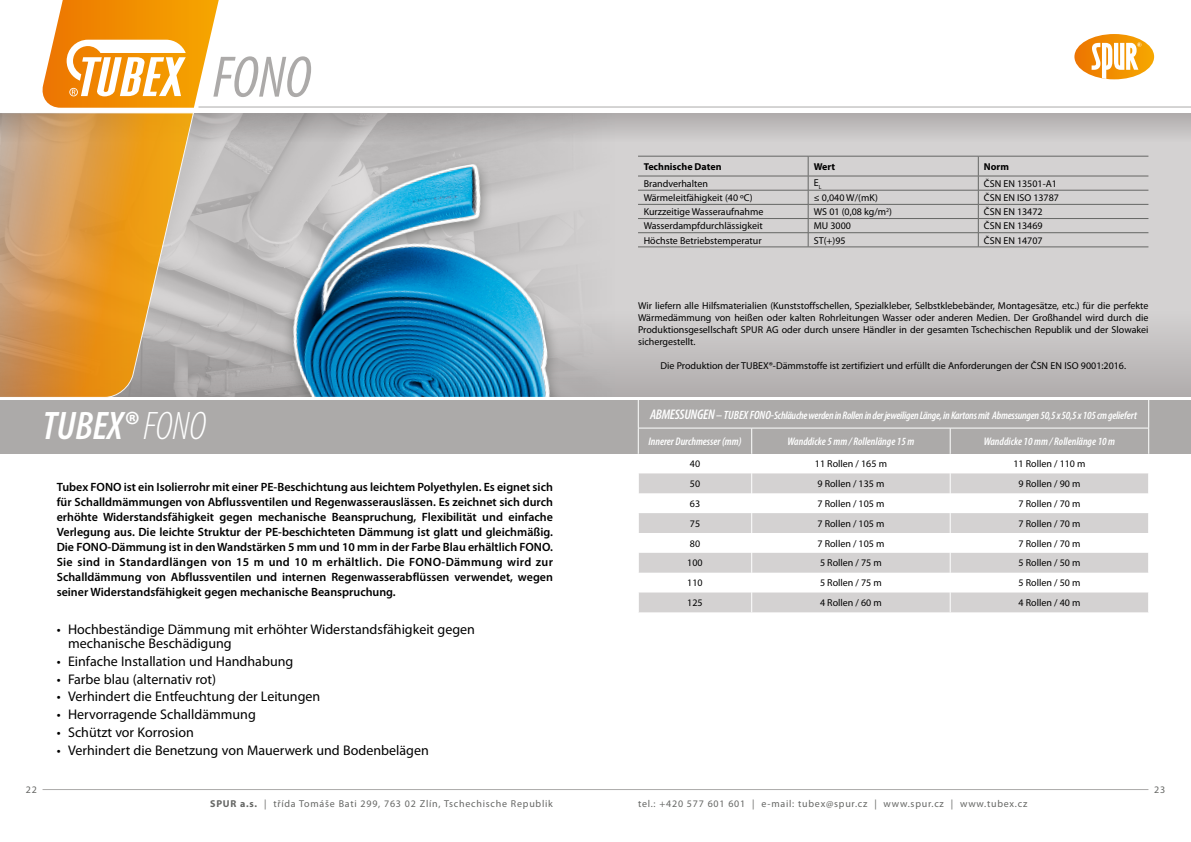
<style>
.page{position:relative;width:1191px;height:842px;background:#fff}
.page>*{position:absolute;margin:0;border:0;box-sizing:border-box;transform-origin:0 0}
.t1{font:italic condensed 59px "Myriad Pro";color:#acaaa9}
.t2{font:italic 600 condensed 40px "Myriad Pro";color:#fff}
.t3{font:14px/14px "Myriad Pro";color:#000}
.t4{font:600 12px/15px "Myriad Pro";color:#000;text-align:justify}
.t5{font:italic 600 condensed 11px "Myriad Pro";letter-spacing:-.015em;color:#fff}
.t6{font:10px/12px "Myriad Pro";color:#000;text-align:justify}
.t7{font:10px "Myriad Pro";letter-spacing:.075em;color:#656664}
.t8{font:700 10px "Myriad Pro";color:#000}
.s1{font-weight:300}
.s2{font-size:14px}
.s3{font-size:12px}
.s4{font-weight:700}
</style>
<div class="page">
<hr style="left:43px;top:789px;width:1105px;height:1px;background:#acaaa9">
<div style="left:0;top:113px;width:1191px;height:284px;background:#d4d2d2"></div>
<img style="left:195px;top:142px;width:60px;height:170px">
<div style="left:0;top:400px;width:1191px;height:54px;background:#acaaa9"></div>
<svg style="left:195px;top:312px;width:996px;height:85px"></svg>
<svg style="left:195px;top:113px;width:996px;height:29px;fill:#bfbcbc"></svg>
<hr style="left:198px;top:107px;width:993px;height:1px;background:#acaaa9">
<svg style="left:0;top:113px;width:195px;height:285px"></svg>
<svg style="left:1074px;top:34px;width:80px;height:45px"></svg>
<svg style="left:42px;top:0;width:177px;height:108px"></svg>
<img style="left:255px;top:106px;width:319px;height:291px">
<hr style="left:638px;top:156px;width:170px;height:1px;background:#656664">
<hr style="left:808px;top:156px;width:170px;height:1px;background:#656664">
<hr style="left:978px;top:156px;width:170px;height:1px;background:#656664">
<hr style="left:638px;top:176px;width:170px;height:1px;background:#656664">
<hr style="left:808px;top:176px;width:170px;height:1px;background:#656664">
<hr style="left:978px;top:176px;width:170px;height:1px;background:#656664">
<hr style="left:638px;top:190px;width:170px;height:1px;background:#656664">
<hr style="left:808px;top:190px;width:170px;height:1px;background:#656664">
<hr style="left:978px;top:190px;width:170px;height:1px;background:#656664">
<hr style="left:638px;top:204px;width:170px;height:1px;background:#656664">
<hr style="left:808px;top:204px;width:170px;height:1px;background:#656664">
<hr style="left:978px;top:204px;width:170px;height:1px;background:#656664">
<hr style="left:638px;top:218px;width:170px;height:1px;background:#656664">
<hr style="left:808px;top:218px;width:170px;height:1px;background:#656664">
<hr style="left:978px;top:218px;width:170px;height:1px;background:#656664">
<hr style="left:638px;top:232px;width:170px;height:1px;background:#656664">
<hr style="left:808px;top:232px;width:170px;height:1px;background:#656664">
<svg style="left:808px;top:156px;width:1px;height:91px"></svg>
<hr style="left:978px;top:232px;width:170px;height:1px;background:#656664">
<svg style="left:978px;top:156px;width:1px;height:91px"></svg>
<hr style="left:638px;top:247px;width:170px;height:1px;background:#656664">
<hr style="left:808px;top:247px;width:170px;height:1px;background:#656664">
<hr style="left:978px;top:247px;width:170px;height:1px;background:#656664">
<svg style="left:639px;top:473px;width:509px;height:139px;fill:#d4d2d2"></svg>
<hr style="left:638px;top:428px;width:113px;height:1px;background:#fff">
<hr style="left:751px;top:428px;width:199px;height:1px;background:#fff">
<hr style="left:950px;top:428px;width:199px;height:1px;background:#fff">
<svg style="left:638px;top:400px;width:1px;height:54px"></svg>
<svg style="left:751px;top:428px;width:1px;height:184px"></svg>
<svg style="left:950px;top:428px;width:1px;height:184px"></svg>
<svg style="left:1148px;top:400px;width:1px;height:54px"></svg>
<h1 class="t1" style="left:213px;top:42px;width:100px">FONO</h1>
<h2 class="t2" style="left:43px;top:401px;width:165px">TUBEX®<span class="s1">FONO</span></h2>
<p class="t4" style="left:57px;top:480px;width:498px">Tubex FONO ist ein Isolierrohr mit einer PE-Beschichtung aus leichtem Polyethylen. Es eignet sich für Schalldmämmungen von Abflussventilen und Regenwasserauslässen. Es zeichnet sich durch erhöhte Widerstandsfähigkeit gegen mechanische Beanspruchung, Flexibilität und einfache Verlegung aus. Die leichte Struktur der PE-beschichteten Dämmung ist glatt und gleichmäßig.<br>Die FONO-Dämmung ist in den Wandstärken 5 mm und 10 mm in der Farbe Blau erhältlich FONO.<br>Sie sind in Standardlängen von 15 m und 10 m erhältlich. Die FONO-Dämmung wird zur Schalldämmung von Abflussventilen und internen Regenwasserabflüssen verwendet, wegen seiner Widerstandsfähigkeit gegen mechanische Beanspruchung.</p>
<h3 class="t3" style="left:68px;top:622px;width:408px;text-indent:-11px">• Hochbeständige Dämmung mit erhöhter Widerstandsfähigkeit gegen mechanische Beschädigung</h3>
<h3 class="t3" style="left:57px;top:654px;width:238px">• Einfache Installation und Handhabung</h3>
<h3 class="t3" style="left:57px;top:672px;width:161px">• Farbe blau (alternativ rot)</h3>
<h3 class="t3" style="left:57px;top:689px;width:265px">• Verhindert die Entfeuchtung der Leitungen</h3>
<h3 class="t3" style="left:57px;top:707px;width:201px">• Hervorragende Schalldämmung</h3>
<h3 class="t3" style="left:57px;top:725px;width:139px">• Schützt vor Korrosion</h3>
<h3 class="t3" style="left:57px;top:742px;width:373px">• Verhindert die Benetzung von Mauerwerk und Bodenbelägen</h3>
<p class="t8" style="left:643px;top:160px;width:79px">Technische Daten</p>
<p class="t8" style="left:814px;top:160px;width:23px">Wert</p>
<p class="t8" style="left:984px;top:160px;width:27px">Norm</p>
<p class="t6" style="left:643px;top:177px;width:66px">Brandverhalten</p>
<p class="t6" style="left:814px;top:176px;width:9px">E<sub>L</sub></p>
<p class="t6" style="left:984px;top:177px;width:74px">ČSN EN 13501-A1</p>
<p class="t6" style="left:643px;top:191px;width:110px">Wärmeleitfähigkeit (40 ºC)</p>
<p class="t6" style="left:814px;top:191px;width:65px">≤ 0,040 W/(mK)</p>
<p class="t6" style="left:984px;top:191px;width:77px">ČSN EN ISO 13787</p>
<p class="t6" style="left:643px;top:206px;width:121px">Kurzzeitige Wasseraufnahme</p>
<p class="t6" style="left:814px;top:206px;width:80px">WS 01 (0,08 kg/m<sup>2</sup>)</p>
<p class="t6" style="left:984px;top:206px;width:60px">ČSN EN 13472</p>
<p class="t6" style="left:643px;top:220px;width:121px">Wasserdampfdurchlässigkeit</p>
<p class="t6" style="left:814px;top:220px;width:39px">MU 3000</p>
<p class="t6" style="left:984px;top:220px;width:60px">ČSN EN 13469</p>
<p class="t6" style="left:643px;top:234px;width:119px">Höchste Betriebstemperatur</p>
<p class="t6" style="left:814px;top:234px;width:33px">ST(+)95</p>
<p class="t6" style="left:984px;top:234px;width:60px">ČSN EN 14707</p>
<p class="t6" style="left:638px;top:299px;width:512px">Wir liefern alle Hilfsmaterialien (Kunststoffschellen, Spezialkleber, Selbstklebebänder, Montagesätze, etc.) für die perfekte Wärmedämmung von heißen oder kalten Rohrleitungen Wasser oder anderen Medien. Der Großhandel wird durch die Produktionsgesellschaft SPUR AG oder durch unsere Händler in der gesamten Tschechischen Republik und der Slowakei sichergestellt.</p>
<p class="t6" style="left:660px;top:359px;width:467px">Die Produktion der TUBEX®-Dämmstoffe ist zertifiziert und erfüllt die Anforderungen der ČSN EN ISO 9001:2016.</p>
<p class="t5" style="left:650px;top:409px;width:488px"><span class="s2">ABMESSUNGEN</span> <span class="s3">– TUBEX FONO-</span>Schläuche werden in Rollen in der jeweiligen Länge, in Kartons mit Abmessungen 50,5 x 50,5 x 105 cm geliefert</p>
<p class="t5" style="left:648px;top:435px;width:95px">Innerer Durchmesser (mm)</p>
<p class="t5" style="left:787px;top:435px;width:128px">Wanddicke 5 mm / Rollenlänge 15 m</p>
<p class="t5" style="left:983px;top:435px;width:133px">Wanddicke 10 mm / Rollenlänge 10 m</p>
<p class="t6" style="left:690px;top:458px;width:12px">40</p>
<p class="t6" style="left:815px;top:458px;width:74px">11 Rollen / 165 m</p>
<p class="t6" style="left:1013px;top:458px;width:74px">11 Rollen / 110 m</p>
<p class="t6" style="left:690px;top:478px;width:12px">50</p>
<p class="t6" style="left:817px;top:478px;width:68px">9 Rollen / 135 m</p>
<p class="t6" style="left:1018px;top:478px;width:63px">9 Rollen / 90 m</p>
<p class="t6" style="left:690px;top:497px;width:12px">63</p>
<p class="t6" style="left:817px;top:497px;width:68px">7 Rollen / 105 m</p>
<p class="t6" style="left:1018px;top:497px;width:63px">7 Rollen / 70 m</p>
<p class="t6" style="left:690px;top:517px;width:12px">75</p>
<p class="t6" style="left:817px;top:517px;width:68px">7 Rollen / 105 m</p>
<p class="t6" style="left:1018px;top:517px;width:63px">7 Rollen / 70 m</p>
<p class="t6" style="left:690px;top:537px;width:12px">80</p>
<p class="t6" style="left:817px;top:537px;width:68px">7 Rollen / 105 m</p>
<p class="t6" style="left:1018px;top:537px;width:63px">7 Rollen / 70 m</p>
<p class="t6" style="left:687px;top:557px;width:17px">100</p>
<p class="t6" style="left:820px;top:557px;width:63px">5 Rollen / 75 m</p>
<p class="t6" style="left:1018px;top:557px;width:63px">5 Rollen / 50 m</p>
<p class="t6" style="left:687px;top:577px;width:17px">110</p>
<p class="t6" style="left:820px;top:577px;width:63px">5 Rollen / 75 m</p>
<p class="t6" style="left:1018px;top:577px;width:63px">5 Rollen / 50 m</p>
<p class="t6" style="left:687px;top:597px;width:17px">125</p>
<p class="t6" style="left:820px;top:597px;width:63px">4 Rollen / 60 m</p>
<p class="t6" style="left:1018px;top:597px;width:63px">4 Rollen / 40 m</p>
<p class="t7" style="left:26px;top:783px;width:13px">22</p>
<p class="t7" style="left:1154px;top:783px;width:13px">23</p>
<p class="t7" style="left:210px;top:797px;width:344px"><span class="s4">SPUR a.s.</span> | třída Tomáše Bati 299, 763 02 Zlín, Tschechische Republik</p>
<p class="t7" style="left:638px;top:797px;width:391px">tel.: +420 577 601 601 | e-mail: tubex@spur.cz | www.spur.cz | www.tubex.cz</p>
</div>
